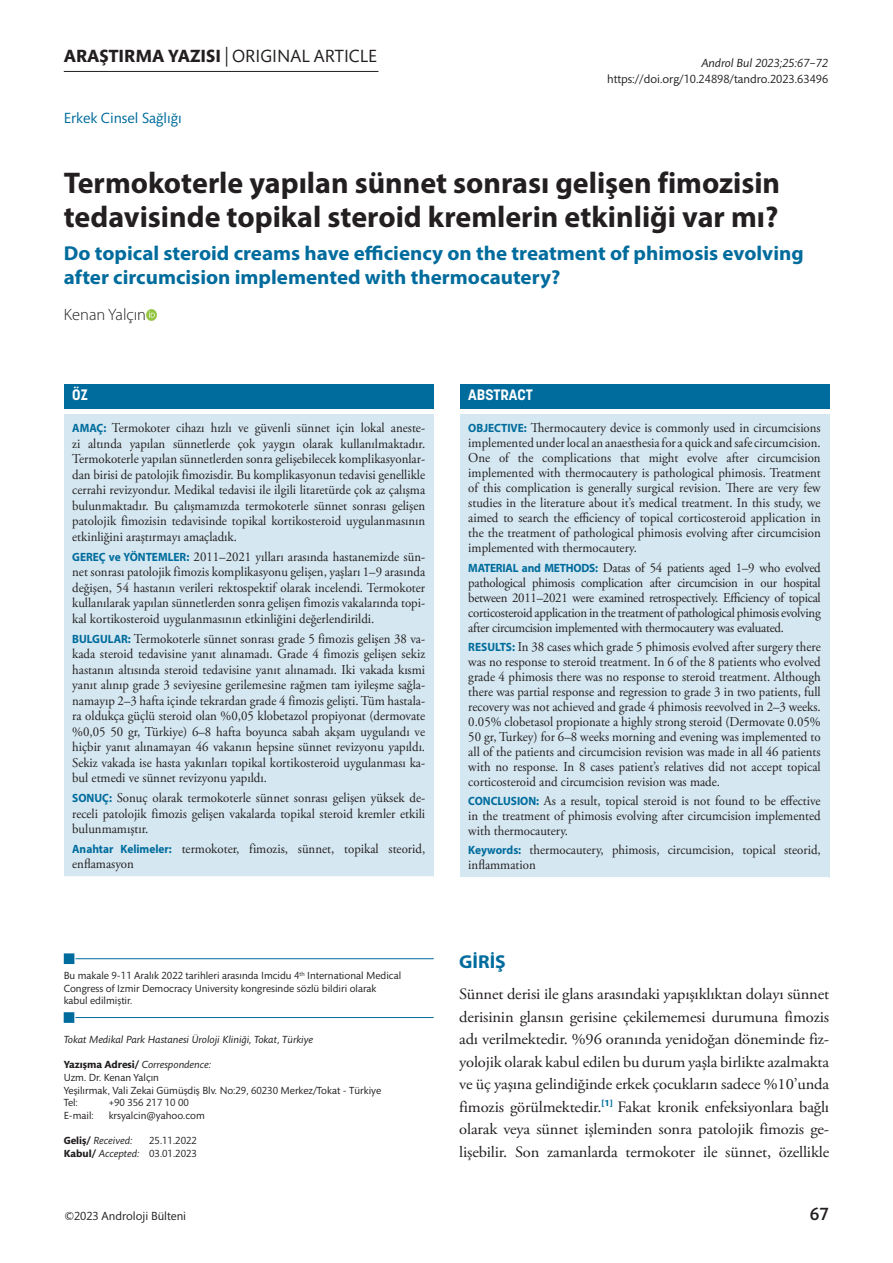
<style>
.page{position:relative;width:893px;height:1263px;background:#fff}
.page>*{position:absolute;margin:0;border:0;box-sizing:border-box;transform-origin:0 0}
.t1{font:700 30px/34.5px "Myriad Pro";color:#231f20}
.t2{font:700 20.1px/24px "Myriad Pro";color:#006c9d;scale:1.04 1}
.t3{font:700 18.75px "Myriad Pro";color:#006c9d;scale:1.04 1}
.t4{font:18px "Mundo Sans Std";color:#231f20}
.t5{font:500 18px "Mundo Sans Std";color:#231f20}
.t6{font:300 16.5px "Myriad Pro";color:#231f20}
.t7{font:15.9px/22.5px "Adobe Garamond Pro";letter-spacing:-.01em;color:#231f20;text-align:justify;scale:1.04 1}
.t8{font:15px "Mundo Sans Std";color:#006c9d}
.t9{font:700 15px "Korolev";color:#fff}
.t10{font:13.5px/15px "Adobe Garamond Pro";color:#231f20;text-align:justify;scale:.95 1}
.t11{font:12px "Mundo Sans Std";color:#231f20}
.t12{font:italic 12px "Mundo Sans Std";color:#231f20}
.t13{font:10.5px/12.6px "Mundo Sans Std";color:#231f20}
.t14{font:italic 10.5px "Mundo Sans Std";color:#231f20}
.s1{font-weight:700}
.s2{font-family:"Myriad Pro";font-weight:700;font-size:12px;color:#006c9d}
.s3{font-style:italic}
.s4{font-weight:700;font-style:normal}
</style>
<div class="page">
<hr style="left:64px;top:71px;width:314px;height:1px;background:#231f20">
<svg style="left:146px;top:310px;width:11px;height:10px"></svg>
<div style="left:460px;top:384px;width:369px;height:25px;background:#006c9d"></div>
<div style="left:460px;top:414px;width:369px;height:464px;background:#d5e7f0"></div>
<hr style="left:460px;top:877px;width:369px;height:1px;background:#fff">
<div style="left:64px;top:384px;width:370px;height:25px;background:#006c9d"></div>
<div style="left:64px;top:414px;width:370px;height:463px;background:#d5e7f0"></div>
<hr style="left:64px;top:876px;width:370px;height:2px;background:#fff">
<div style="left:64px;top:1012px;width:10px;height:11px;background:#006c9d;border:2px solid #006c9d"></div>
<hr style="left:75px;top:1017px;width:359px;height:1px;background:#006c9d">
<div style="left:64px;top:953px;width:10px;height:11px;background:#006c9d;border:2px solid #006c9d"></div>
<hr style="left:76px;top:958px;width:358px;height:1px;background:#006c9d">
<h3 class="t4" style="left:64px;top:46px;width:315px"><span class="s1">ARAŞTIRMA YAZISI</span> | ORIGINAL ARTICLE</h3>
<p class="t8" style="left:64px;top:110px;width:120px">Erkek Cinsel Sağlığı</p>
<p class="t12" style="left:701px;top:56px;width:128px">Androl Bul 2023;25:67−72</p>
<p class="t11" style="left:607px;top:73px;width:223px">https://doi.org/10.24898/tandro.2023.63496</p>
<h1 class="t1" style="left:64px;top:164px;width:718px">Termokoterle yapılan sünnet sonrası gelişen fimozisin tedavisinde topikal steroid kremlerin etkinliği var mı?</h1>
<h2 class="t2" style="left:64px;top:240px;width:713px">Do topical steroid creams have efficiency on the treatment of phimosis evolving after circumcision implemented with thermocautery?</h2>
<p class="t6" style="left:64px;top:306px;width:84px">Kenan Yalçın</p>
<p class="t9" style="left:72px;top:385px;width:17px">ÖZ</p>
<p class="t10" style="left:72px;top:421px;width:373px;line-height:15.5px"><span class="s2">AMAÇ:</span> Termokoter cihazı hızlı ve güvenli sünnet için lokal aneste&shy;zi altında yapılan sünnetlerde çok yaygın olarak kullanılmaktadır.<br>Termokoterle yapılan sünnetlerden sonra gelişebilecek komplikasyonlar&shy;dan birisi de patolojik fimozisdir. Bu komplikasyonun tedavisi genellikle cerrahi revizyondur. Medikal tedavisi ile ilgili litaretürde çok az çalışma bulunmaktadır. Bu çalışmamızda termokoterle sünnet sonrası gelişen patolojik fimozisin tedavisinde topikal kortikosteroid uygulanmasının etkinliğini araştırmayı amaçladık.</p>
<p class="t10" style="left:72px;top:549px;width:373px;line-height:15.5px"><span class="s2">GEREÇ ve YÖNTEMLER:</span> 2011–2021 yılları arasında hastanemizde sün&shy;net sonrası patolojik fimozis komplikasyonu gelişen, yaşları 1–9 arasında değişen, 54 hastanın verileri rektospektif olarak incelendi. Termokoter kullanılarak yapılan sünnetlerden sonra gelişen fimozis vakalarında topi&shy;kal kortikosteroid uygulanmasının etkinliğini değerlendirildi.</p>
<p class="t10" style="left:72px;top:631px;width:373px;line-height:15.5px"><span class="s2">BULGULAR:</span> Termokoterle sünnet sonrası grade 5 fimozis gelişen 38 va&shy;kada steroid tedavisine yanıt alınamadı. Grade 4 fimozis gelişen sekiz hastanın altısında steroid tedavisine yanıt alınamadı. Iki vakada kısmi yanıt alınıp grade 3 seviyesine gerilemesine rağmen tam iyileşme sağla&shy;namayıp 2–3 hafta içinde tekrardan grade 4 fimozis gelişti. Tüm hastala&shy;ra oldukça güçlü steroid olan %0,05 klobetazol propiyonat (dermovate %0,05 50 gr, Türkiye) 6–8 hafta boyunca sabah akşam uygulandı ve hiçbir yanıt alınamayan 46 vakanın hepsine sünnet revizyonu yapıldı.<br>Sekiz vakada ise hasta yakınları topikal kortikosteroid uygulanması ka&shy;bul etmedi ve sünnet revizyonu yapıldı.</p>
<p class="t10" style="left:72px;top:790px;width:373px;line-height:15.5px"><span class="s2">SONUÇ:</span> Sonuç olarak termokoterle sünnet sonrası gelişen yüksek de&shy;receli patolojik fimozis gelişen vakalarda topikal steroid kremler etkili bulunmamıştır.</p>
<p class="t10" style="left:72px;top:841px;width:373px;line-height:15.6px"><span class="s2">Anahtar Kelimeler:</span> termokoter, fimozis, sünnet, topikal steorid, enflamasyon</p>
<p class="t13" style="left:64px;top:970px;width:339px">Bu makale 9-11 Aralık 2022 tarihleri arasında Imcidu 4<sup>th</sup> International Medical<br>Congress of Izmir Democracy University kongresinde sözlü bildiri olarak kabul edilmiştir.</p>
<p class="t14" style="left:64px;top:1034px;width:251px">Tokat Medikal Park Hastanesi Üroloji Kliniği, Tokat, Türkiye</p>
<p class="t13" style="left:64px;top:1059px;width:319px"><span class="s1">Yazışma Adresi/</span> <span class="s3">Correspondence:<br></span>Uzm. Dr. Kenan Yalçın<br>Yeşilırmak, Vali Zekai Gümüşdiş Blv. No:29, 60230 Merkez/Tokat - Türkiye Tel:</p>
<p class="t13" style="left:109px;top:1097px;width:82px">+90 356 217 10 00</p>
<p class="t13" style="left:64px;top:1109px;width:32px">E-mail:</p>
<p class="t13" style="left:109px;top:1109px;width:98px">krsyalcin@yahoo.com</p>
<p class="t14" style="left:64px;top:1135px;width:70px"><span class="s4">Geliş/</span> Received:</p>
<p class="t13" style="left:64px;top:1134px;width:135px;text-align:right">25.11.2022<br><span class="s1">Kabul/</span> <span class="s3">Accepted:</span> 03.01.2023</p>
<p class="t9" style="left:468px;top:385px;width:66px">ABSTRACT</p>
<p class="t10" style="left:468px;top:421px;width:372px"><span class="s2">OBJECTIVE:</span> Thermocautery device is commonly used in circumcisions implemented under local an anaesthesia for a quick and safe circumcision.<br>One of the complications that might evolve after circumcision implemented with thermocautery is pathological phimosis. Treatment of this complication is generally surgical revision. There are very few studies in the literature about it’s medical treatment. In this study, we aimed to search the efficiency of topical corticosteroid application in the the treatment of pathological phimosis evolving after circumcision implemented with thermocautery.</p>
<p class="t10" style="left:468px;top:560px;width:372px"><span class="s2">MATERIAL and METHODS:</span> Datas of 54 patients aged 1–9 who evolved pathological phimosis complication after circumcision in our hospital between 2011–2021 were examined retrospectively. Efficiency of topical corticosteroid application in the treatment of pathological phimosis evolving after circumcision implemented with thermocautery was evaluated.</p>
<p class="t10" style="left:468px;top:639px;width:373px"><span class="s2">RESULTS:</span> In 38 cases which grade 5 phimosis evolved after surgery there was no response to steroid treatment. In 6 of the 8 patients who evolved grade 4 phimosis there was no response to steroid treatment. Although there was partial response and regression to grade 3 in two patients, full recovery was not achieved and grade 4 phimosis reevolved in 2–3 weeks.<br>0.05% clobetasol propionate a highly strong steroid (Dermovate 0.05% 50 gr, Turkey) for 6–8 weeks morning and evening was implemented to all of the patients and circumcision revision was made in all 46 patients with no response. In 8 cases patient’s relatives did not accept topical corticosteroid and circumcision revision was made.</p>
<p class="t10" style="left:468px;top:794px;width:372px"><span class="s2">CONCLUSION:</span> As a result, topical steroid is not found to be effective in the treatment of phimosis evolving after circumcision implemented with thermocautery.</p>
<p class="t10" style="left:468px;top:843px;width:372px"><span class="s2">Keywords:</span> thermocautery, phimosis, circumcision, topical steorid, inflammation</p>
<h3 class="t3" style="left:459px;top:949px;width:46px">GİRİŞ</h3>
<p class="t7" style="left:459px;top:983px;width:357px">Sünnet derisi ile glans arasındaki yapışıklıktan dolayı sünnet derisinin glansın gerisine çekilememesi durumuna fimozis adı verilmektedir. %96 oranında yenidoğan döneminde fiz&shy;yolojik olarak kabul edilen bu durum yaşla birlikte azalmakta ve üç yaşına gelindiğinde erkek çocukların sadece %10’unda fimozis görülmektedir.<sup>[1]</sup> Fakat kronik enfeksiyonlara bağlı olarak veya sünnet işleminden sonra patolojik fimozis ge&shy;lişebilir. Son zamanlarda termokoter ile sünnet, özellikle</p>
<p class="t11" style="left:65px;top:1210px;width:123px">©2023 Androloji Bülteni</p>
<h3 class="t5" style="left:810px;top:1205px;width:21px">67</h3>
</div>
